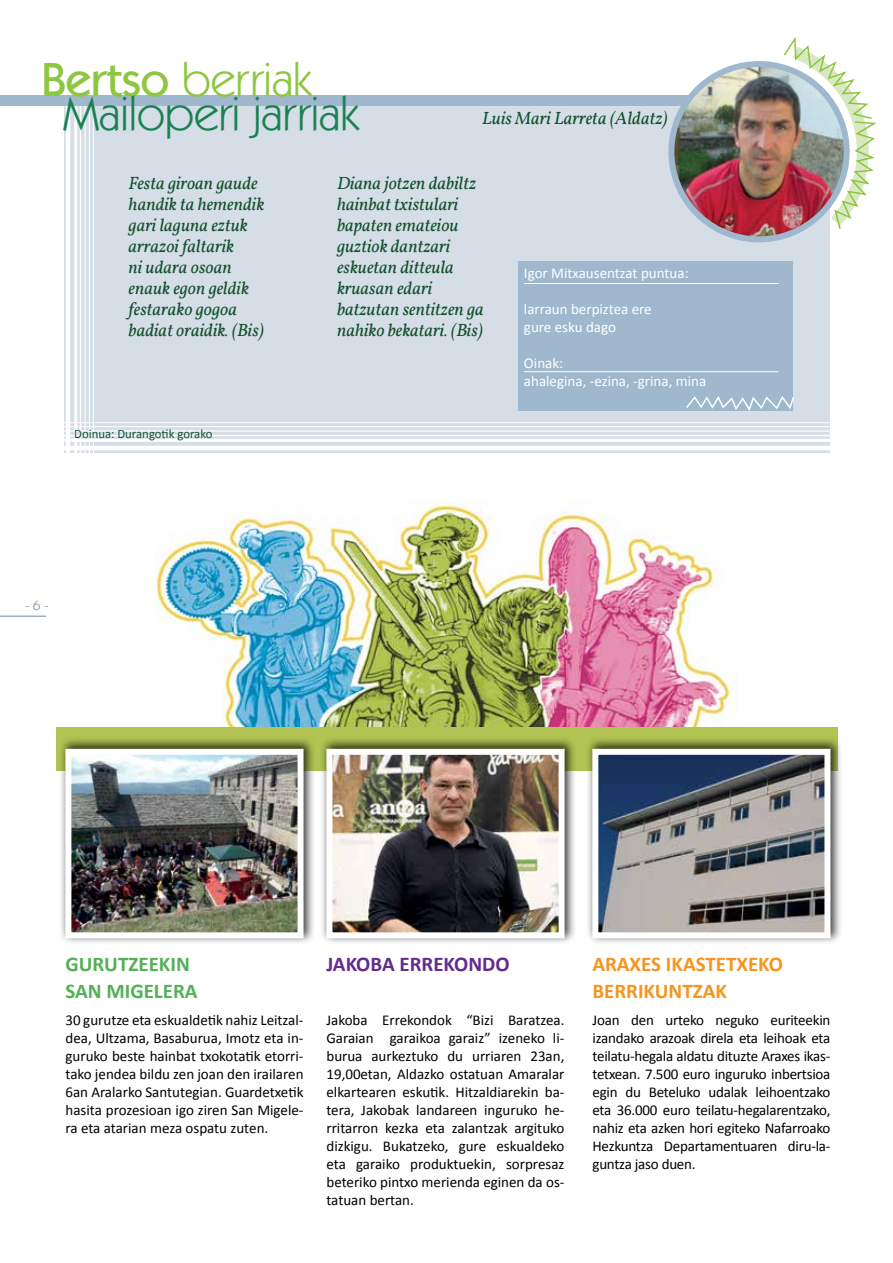
<style>
.page{position:relative;width:893px;height:1263px;background:#fff}
.page>*{position:absolute;margin:0;border:0;box-sizing:border-box;transform-origin:0 0}
.t1{font:48px/34.2px "Kabel IT Cby BT";color:#1c8152}
.t2{font:700 21px/27px "Calibri";color:#f7941e}
.t3{font:700 21px/27px "Calibri";color:#53b056}
.t4{font:700 21px "Calibri";color:#632b8d}
.t5{font:italic 18px/21px "Vollkorn";color:#15512d}
.t6{font:15px/18px "Calibri";letter-spacing:-.005em;color:#000;text-align:justify}
.t7{font:15px/18px "Calibri";color:#fff}
.t8{font:13.5px "Kabel IT Cby BT";color:#748797}
.t9{font:12.75px "Calibri";color:#15512d}
.s1{font-weight:500;color:#8dc63f}
.s2{color:#8dc63f}
</style>
<div class="page">
<hr style="left:0;top:616px;width:46px;height:1px;background:#748797">
<div style="left:65px;top:100px;width:765px;height:353px;background:#d5dee7"></div>
<hr style="left:66px;top:88px;width:4px;height:370px;background:#fff">
<hr style="left:80px;top:88px;width:1px;height:370px;background:#fff">
<hr style="left:84px;top:88px;width:2px;height:370px;background:#fff">
<hr style="left:89px;top:88px;width:1px;height:370px;background:#fff">
<hr style="left:93px;top:88px;width:1px;height:370px;background:#fff">
<hr style="left:74px;top:85px;width:3px;height:370px;background:#fff">
<hr style="left:62px;top:446px;width:775px;height:4px;background:#fff">
<hr style="left:62px;top:435px;width:775px;height:1px;background:#fff">
<hr style="left:62px;top:430px;width:775px;height:2px;background:#fff">
<hr style="left:62px;top:426px;width:775px;height:1px;background:#fff">
<hr style="left:62px;top:422px;width:775px;height:1px;background:#fff">
<hr style="left:55px;top:439px;width:775px;height:3px;background:#fff">
<div style="left:0;top:96px;width:690px;height:10px;background:#9fb8cd"></div>
<img style="left:659px;top:36px;width:218px;height:207px">
<img style="left:155px;top:502px;width:580px;height:225px">
<div style="left:56px;top:727px;width:782px;height:43px;background:#b1c352"></div>
<div style="left:59px;top:737px;width:256px;height:207px;background:#000;opacity:.75"></div>
<img style="left:72px;top:756px;width:225px;height:175px">
<div style="left:65px;top:749px;width:239px;height:189px;border:6px solid #fff"></div>
<div style="left:320px;top:737px;width:256px;height:207px;background:#000;opacity:.75"></div>
<img style="left:333px;top:756px;width:225px;height:175px">
<div style="left:326px;top:749px;width:239px;height:189px;border:6px solid #fff"></div>
<div style="left:586px;top:737px;width:256px;height:207px;background:#000;opacity:.75"></div>
<img style="left:599px;top:756px;width:224px;height:175px">
<div style="left:592px;top:749px;width:238px;height:189px;border:6px solid #fff"></div>
<div style="left:518px;top:261px;width:275px;height:150px;background:#9fb8cd"></div>
<svg style="left:686px;top:396px;width:108px;height:15px"></svg>
<hr style="left:524px;top:283px;width:254px;height:1px;background:#fff">
<hr style="left:524px;top:371px;width:254px;height:1px;background:#fff">
<h1 class="t1" style="left:63px;top:61px;width:298px;text-indent:-21px"><span class="s1">Bertso</span> <span class="s2">berriak<br></span>Mailoperi jarriak</h1>
<p class="t5" style="left:129px;top:172px;width:137px">Festa giroan gaude handik ta hemendik gari laguna eztuk arrazoi faltarik<br>ni udara osoan enauk egon geldik festarako gogoa badiat oraidik. (Bis)</p>
<p class="t5" style="left:337px;top:172px;width:148px">Diana jotzen dabiltz hainbat txistulari bapaten emateiou guztiok dantzari eskuetan ditteula kruasan edari batzutan sentitzen ga nahiko bekatari. (Bis)</p>
<p class="t5" style="left:482px;top:108px;width:187px">Luis Mari Larreta (Aldatz)</p>
<p class="t7" style="left:524px;top:264px;width:166px">Igor Mitxausentzat puntua:</p>
<p class="t7" style="left:524px;top:300px;width:129px">larraun berpiztea ere gure esku dago</p>
<p class="t7" style="left:524px;top:354px;width:184px">Oinak:<br>ahalegina, -ezina, -grina, mina</p>
<p class="t9" style="left:74px;top:426px;width:140px">Doinua: Durangotik gorako</p>
<p class="t8" style="left:25px;top:597px;width:25px">- 6 -</p>
<h2 class="t3" style="left:65px;top:950px;width:134px">GURUTZEEKIN<br>SAN MIGELERA</h2>
<h2 class="t4" style="left:326px;top:950px;width:185px">JAKOBA ERREKONDO</h2>
<h2 class="t2" style="left:592px;top:950px;width:192px">ARAXES IKASTETXEKO<br>BERRIKUNTZAK</h2>
<p class="t6" style="left:66px;top:1011px;width:239px">30 gurutze eta eskualdetik nahiz Leitzal&shy;dea, Ultzama, Basaburua, Imotz eta in&shy;guruko beste hainbat txokotatik etorri&shy;tako jendea bildu zen joan den irailaren 6an Aralarko Santutegian. Guardetxetik hasita prozesioan igo ziren San Migele&shy;ra eta atarian meza ospatu zuten.</p>
<p class="t6" style="left:326px;top:1011px;width:239px">Jakoba Errekondok “Bizi Baratzea.<br>Garaian garaikoa garaiz” izeneko li&shy;burua aurkeztuko du urriaren 23an, 19,00etan, Aldazko ostatuan Amaralar elkartearen eskutik. Hitzaldiarekin ba&shy;tera, Jakobak landareen inguruko he&shy;rritarron kezka eta zalantzak argituko dizkigu. Bukatzeko, gure eskualdeko eta garaiko produktuekin, sorpresaz beteriko pintxo merienda eginen da os&shy;tatuan bertan.</p>
<p class="t6" style="left:592px;top:1011px;width:239px">Joan den urteko neguko euriteekin izandako arazoak direla eta leihoak eta teilatu-hegala aldatu dituzte Araxes ikas&shy;tetxean. 7.500 euro inguruko inbertsioa egin du Beteluko udalak leihoentzako eta 36.000 euro teilatu-hegalarentzako, nahiz eta azken hori egiteko Nafarroako Hezkuntza Departamentuaren diru-la&shy;guntza jaso duen.</p>
</div>
